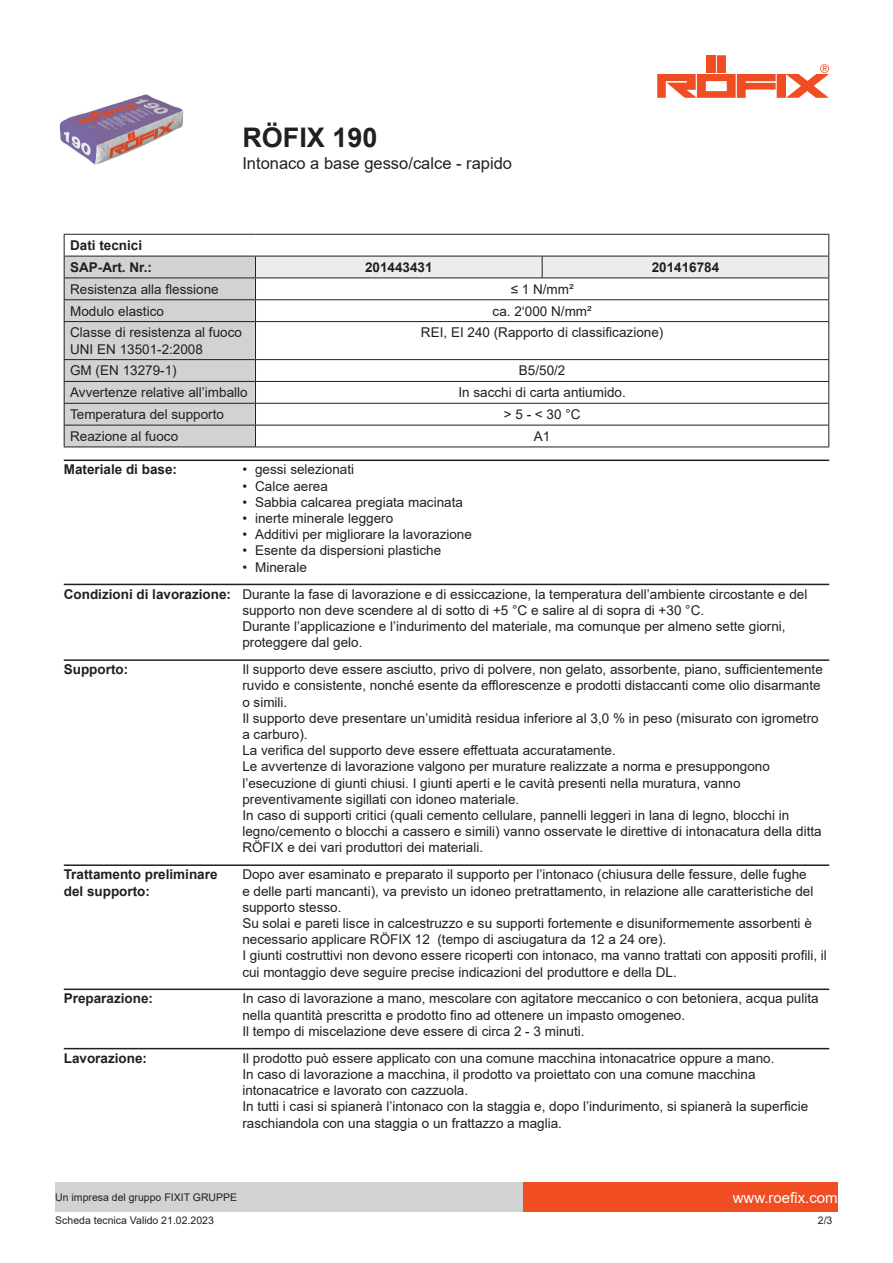
<style>
.page{position:relative;width:893px;height:1263px;background:#fff}
.page>*{position:absolute;margin:0;border:0;box-sizing:border-box;transform-origin:0 0}
.t1{font:700 27px "Arial";color:#231f20}
.t2{font:16.5px "Arial";color:#231f20}
.t3{font:15px "Arial";color:#fff}
.t4{font:13.5px/16.2px "Arial";color:#231f20}
.t5{font:700 13.5px/21.9px "Arial";color:#231f20}
.t6{font:10.5px "Arial";color:#231f20}
.s1{font-weight:700}
</style>
<div class="page">
<img style="left:59px;top:95px;width:125px;height:70px">
<div style="left:717px;top:55px;width:9px;height:18px;background:#f04d22"></div>
<div style="left:707px;top:55px;width:9px;height:18px;background:#f04d22"></div>
<svg style="left:657px;top:64px;width:172px;height:34px"></svg>
<div style="left:523px;top:1182px;width:315px;height:30px;background:#f04d22"></div>
<div style="left:55px;top:1182px;width:468px;height:30px;background:#d1d2d4"></div>
<hr style="left:64px;top:234px;width:191px;height:1px;background:#231f20">
<hr style="left:255px;top:234px;width:287px;height:1px;background:#231f20">
<hr style="left:542px;top:234px;width:287px;height:1px;background:#231f20">
<svg style="left:64px;top:235px;width:765px;height:212px"></svg>
<hr style="left:64px;top:447px;width:191px;height:1px;background:#231f20">
<hr style="left:255px;top:447px;width:287px;height:1px;background:#231f20">
<hr style="left:542px;top:447px;width:287px;height:1px;background:#231f20">
<hr style="left:64px;top:459px;width:765px;height:2px;background:#231f20">
<hr style="left:64px;top:584px;width:765px;height:1px;background:#231f20">
<hr style="left:64px;top:659px;width:765px;height:2px;background:#231f20">
<hr style="left:64px;top:864px;width:765px;height:2px;background:#231f20">
<hr style="left:64px;top:988px;width:765px;height:2px;background:#231f20">
<hr style="left:64px;top:1048px;width:765px;height:1px;background:#231f20">
<p class="t5" style="left:70px;top:235px;width:83px">Dati tecnici<br>SAP-Art. Nr.:</p>
<h1 class="t1" style="left:242px;top:119px;width:137px">RÖFIX 190</h1>
<p class="t2" style="left:242px;top:152px;width:271px">Intonaco a base gesso/calce - rapido</p>
<p class="t5" style="left:365px;top:256px;width:69px">201443431</p>
<p class="t5" style="left:652px;top:256px;width:69px">201416784</p>
<p class="t4" style="left:70px;top:281px;width:150px">Resistenza alla flessione</p>
<p class="t4" style="left:511px;top:281px;width:64px">≤ 1 N/mm²</p>
<p class="t4" style="left:70px;top:303px;width:95px">Modulo elastico</p>
<p class="t4" style="left:493px;top:303px;width:101px">ca. 2‘000 N/mm²</p>
<p class="t4" style="left:70px;top:324px;width:173px">Classe di resistenza al fuoco<br>UNI EN 13501-2:2008</p>
<p class="t4" style="left:421px;top:324px;width:244px">REI, EI 240 (Rapporto di classificazione)</p>
<p class="t4" style="left:70px;top:362px;width:108px">GM (EN 13279-1)</p>
<p class="t4" style="left:519px;top:362px;width:48px">B5/50/2</p>
<p class="t4" style="left:70px;top:384px;width:179px">Avvertenze relative all’imballo</p>
<p class="t4" style="left:458px;top:384px;width:169px">In sacchi di carta antiumido.</p>
<p class="t4" style="left:70px;top:406px;width:155px">Temperatura del supporto</p>
<p class="t4" style="left:504px;top:406px;width:78px">&gt; 5 - &lt; 30 °C</p>
<p class="t4" style="left:70px;top:428px;width:110px">Reazione al fuoco</p>
<p class="t4" style="left:534px;top:428px;width:18px">A1</p>
<p class="t5" style="left:64px;top:459px;width:115px">Materiale di base:</p>
<p class="t4" style="left:242px;top:461px;width:113px">• gessi selezionati</p>
<p class="t4" style="left:242px;top:478px;width:87px">• Calce aerea</p>
<p class="t4" style="left:242px;top:494px;width:222px">• Sabbia calcarea pregiata macinata</p>
<p class="t4" style="left:242px;top:510px;width:152px">• inerte minerale leggero</p>
<p class="t4" style="left:242px;top:526px;width:231px">• Additivi per migliorare la lavorazione</p>
<p class="t4" style="left:242px;top:542px;width:200px">• Esente da dispersioni plastiche</p>
<p class="t4" style="left:64px;top:553px;width:745px;line-height:26.8px;text-indent:179px">• Minerale<br><span class="s1">Condizioni di lavorazione:</span> Durante la fase di lavorazione e di essiccazione, la temperatura dell’ambiente circostante e del</p>
<p class="t4" style="left:242px;top:602px;width:545px">supporto non deve scendere al di sotto di +5 °C e salire al di sopra di +30 °C.<br>Durante l’applicazione e l’indurimento del materiale, ma comunque per almeno sette giorni, proteggere dal gelo.</p>
<p class="t5" style="left:64px;top:659px;width:66px">Supporto:</p>
<p class="t4" style="left:242px;top:661px;width:582px">Il supporto deve essere asciutto, privo di polvere, non gelato, assorbente, piano, sufficientemente ruvido e consistente, nonché esente da efflorescenze e prodotti distaccanti come olio disarmante o simili.<br>Il supporto deve presentare un’umidità residua inferiore al 3,0 % in peso (misurato con igrometro a carburo).<br>La verifica del supporto deve essere effettuata accuratamente.<br>Le avvertenze di lavorazione valgono per murature realizzate a norma e presuppongono l’esecuzione di giunti chiusi. I giunti aperti e le cavità presenti nella muratura, vanno preventivamente sigillati con idoneo materiale.<br>In caso di supporti critici (quali cemento cellulare, pannelli leggeri in lana di legno, blocchi in legno/cemento o blocchi a cassero e simili) vanno osservate le direttive di intonacatura della ditta RÖFIX e dei vari produttori dei materiali.</p>
<p class="t5" style="left:64px;top:866px;width:155px;line-height:16.2px">Trattamento preliminare del supporto:</p>
<p class="t4" style="left:242px;top:866px;width:586px">Dopo aver esaminato e preparato il supporto per l’intonaco (chiusura delle fessure, delle fughe<br>e delle parti mancanti), va previsto un idoneo pretrattamento, in relazione alle caratteristiche del supporto stesso.<br>Su solai e pareti lisce in calcestruzzo e su supporti fortemente e disuniformemente assorbenti è necessario applicare RÖFIX 12 (tempo di asciugatura da 12 a 24 ore).<br>I giunti costruttivi non devono essere ricoperti con intonaco, ma vanno trattati con appositi profili, il cui montaggio deve seguire precise indicazioni del produttore e della DL.</p>
<p class="t5" style="left:64px;top:988px;width:91px">Preparazione:</p>
<p class="t4" style="left:242px;top:990px;width:578px">In caso di lavorazione a mano, mescolare con agitatore meccanico o con betoniera, acqua pulita nella quantità prescritta e prodotto fino ad ottenere un impasto omogeneo.<br>Il tempo di miscelazione deve essere di circa 2 - 3 minuti.</p>
<p class="t5" style="left:64px;top:1047px;width:85px">Lavorazione:</p>
<p class="t4" style="left:242px;top:1050px;width:567px">Il prodotto può essere applicato con una comune macchina intonacatrice oppure a mano.<br>In caso di lavorazione a macchina, il prodotto va proiettato con una comune macchina intonacatrice e lavorato con cazzuola.<br>In tutti i casi si spianerà l’intonaco con la staggia e, dopo l’indurimento, si spianerà la superficie raschiandola con una staggia o un frattazzo a maglia.</p>
<p class="t6" style="left:55px;top:1190px;width:183px">Un impresa del gruppo FIXIT GRUPPE</p>
<p class="t3" style="left:733px;top:1187px;width:107px">www.roefix.com</p>
<p class="t6" style="left:55px;top:1213px;width:160px">Scheda tecnica Valido 21.02.2023</p>
<p class="t6" style="left:818px;top:1213px;width:16px">2/3</p>
</div>
